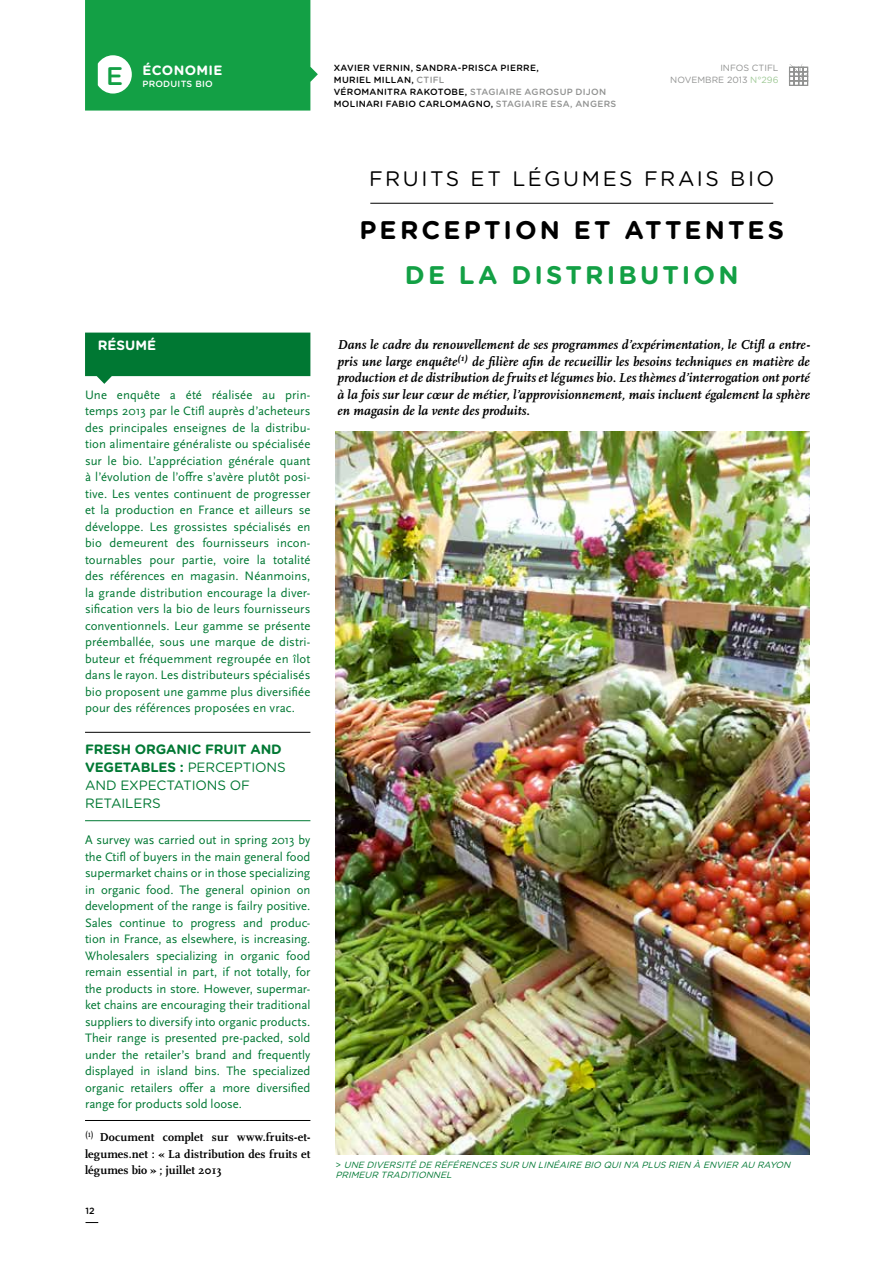
<style>
.page{position:relative;width:893px;height:1263px;background:#fff}
.page>*{position:absolute;margin:0;border:0;box-sizing:border-box;transform-origin:0 0}
.t1{font:700 25.5px "Gotham Rounded";letter-spacing:.125em;color:#000}
.t2{font:700 25.5px "Gotham Rounded";letter-spacing:.125em;color:#13a045}
.t3{font:500 25.5px "Gotham Rounded";color:#13a045}
.t4{font:21px "Gotham Rounded";letter-spacing:.12em;color:#000}
.t5{font:italic 700 13.5px/16.5px "Scala OT";letter-spacing:.01em;color:#000;text-align:justify}
.t6{font:13.5px/18px "Gotham Rounded";letter-spacing:-.01em;color:#007833}
.t7{font:700 13.5px "Gotham Rounded";letter-spacing:.015em;color:#fff}
.t8{font:12.75px/16.5px "Scala Sans OT";letter-spacing:.005em;color:#007833;text-align:justify}
.t9{font:700 12px/16.5px "Scala OT";color:#000;text-align:justify}
.t10{font:500 9px/12px "Gotham Rounded";letter-spacing:.03em;color:#000}
.t11{font:italic 9px/10.8px "Gotham Rounded";color:#007833}
.t12{font:9px "Gotham Rounded";color:#919291}
.t13{font:500 9px "Gotham Rounded";letter-spacing:.025em;color:#fff}
.s1{color:#919291}
.s2{color:#9fc996}
.s3{font-weight:700}
.s4{font-style:normal}
</style>
<div class="page">
<svg style="left:789px;top:64px;width:19px;height:22px"></svg>
<svg style="left:86px;top:1222px;width:12px;height:1px"></svg>
<svg style="left:85px;top:0;width:233px;height:111px;background:#24a753"></svg>
<svg style="left:85px;top:333px;width:225px;height:51px;background:#268c51"></svg>
<hr style="left:370px;top:203px;width:403px;height:1px;background:#000">
<hr style="left:85px;top:732px;width:225px;height:1px;background:#000">
<hr style="left:85px;top:820px;width:225px;height:1px;background:#007833">
<img style="left:336px;top:432px;width:474px;height:722px">
<hr style="left:85px;top:1120px;width:225px;height:1px;background:#000">
<p class="t7" style="left:142px;top:60px;width:82px">ÉCONOMIE</p>
<p class="t13" style="left:142px;top:77px;width:72px">PRODUITS BIO</p>
<p class="t12" style="left:720px;top:62px;width:60px">INFOS CTIFL</p>
<p class="t10" style="left:334px;top:61px;width:284px">XAVIER VERNIN, SANDRA-PRISCA PIERRE,<br>MURIEL MILLAN, <span class="s1">CTIFL<br></span>VÉROMANITRA RAKOTOBE, <span class="s1">STAGIAIRE AGROSUP DIJON </span>MOLINARI FABIO CARLOMAGNO, <span class="s1">STAGIAIRE ESA, ANGERS</span></p>
<h1 class="t3" style="left:106px;top:57px;width:19px">E</h1>
<p class="t12" style="left:670px;top:74px;width:110px">NOVEMBRE 2013 <span class="s2">N°296</span></p>
<p class="t7" style="left:98px;top:336px;width:60px">RÉSUMÉ</p>
<p class="t8" style="left:85px;top:386px;width:227px">Une enquête a été réalisée au prin&shy;temps 2013 par le Ctifl auprès d’acheteurs des principales enseignes de la distribu&shy;tion alimentaire généraliste ou spécialisée sur le bio. L’appréciation générale quant à l’évolution de l’offre s’avère plutôt posi&shy;tive. Les ventes continuent de progresser et la production en France et ailleurs se développe. Les grossistes spécialisés en bio demeurent des fournisseurs incon&shy;tournables pour partie, voire la totalité des références en magasin. Néanmoins, la grande distribution encourage la diver&shy;sification vers la bio de leurs fournisseurs conventionnels. Leur gamme se présente préemballée, sous une marque de distri&shy;buteur et fréquemment regroupée en îlot dans le rayon. Les distributeurs spécialisés bio proposent une gamme plus diversifiée pour des références proposées en vrac.</p>
<p class="t6" style="left:85px;top:739px;width:202px"><span class="s3">FRESH ORGANIC FRUIT AND<br>VEGETABLES :</span> PERCEPTIONS<br>AND EXPECTATIONS OF<br>RETAILERS</p>
<p class="t8" style="left:85px;top:832px;width:227px">A survey was carried out in spring 2013 by the Ctifl of buyers in the main general food supermarket chains or in those specializing in organic food. The general opinion on development of the range is failry positive.<br>Sales continue to progress and produc&shy;tion in France, as elsewhere, is increasing.<br>Wholesalers specializing in organic food remain essential in part, if not totally, for the products in store. However, supermar&shy;ket chains are encouraging their traditional suppliers to diversify into organic products.<br>Their range is presented pre-packed, sold under the retailer’s brand and frequently displayed in island bins. The specialized organic retailers offer a more diversified range for products sold loose.</p>
<p class="t9" style="left:85px;top:1129px;width:227px"><sup>(1)</sup> Document complet sur www.fruits-et&shy;legumes.net : « La distribution des fruits et légumes bio » ; juillet 2013</p>
<p class="t10" style="left:86px;top:1204px;width:11px">12</p>
<h2 class="t4" style="left:369px;top:164px;width:407px">FRUITS ET LÉGUMES FRAIS BIO</h2>
<h1 class="t1" style="left:359px;top:212px;width:426px">PERCEPTION ET ATTENTES</h1>
<h1 class="t2" style="left:405px;top:257px;width:335px">DE LA DISTRIBUTION</h1>
<p class="t5" style="left:337px;top:336px;width:474px">Dans le cadre du renouvellement de ses programmes d’expérimentation, le Ctifl a entre&shy;pris une large enquête<sup>(1)</sup> de filière afin de recueillir les besoins techniques en matière de production et de distribution de fruits et légumes bio. Les thèmes d’interrogation ont porté à la fois sur leur cœur de métier, l’approvisionnement, mais incluent également la sphère en magasin de la vente des produits.</p>
<p class="t11" style="left:336px;top:1158px;width:459px"><span class="s4">&gt;</span> UNE DIVERSITÉ DE RÉFÉRENCES SUR UN LINÉAIRE BIO QUIN’A PLUS RIEN À ENVIER AU RAYON<br>PRIMEUR TRADITIONNEL</p>
</div>
